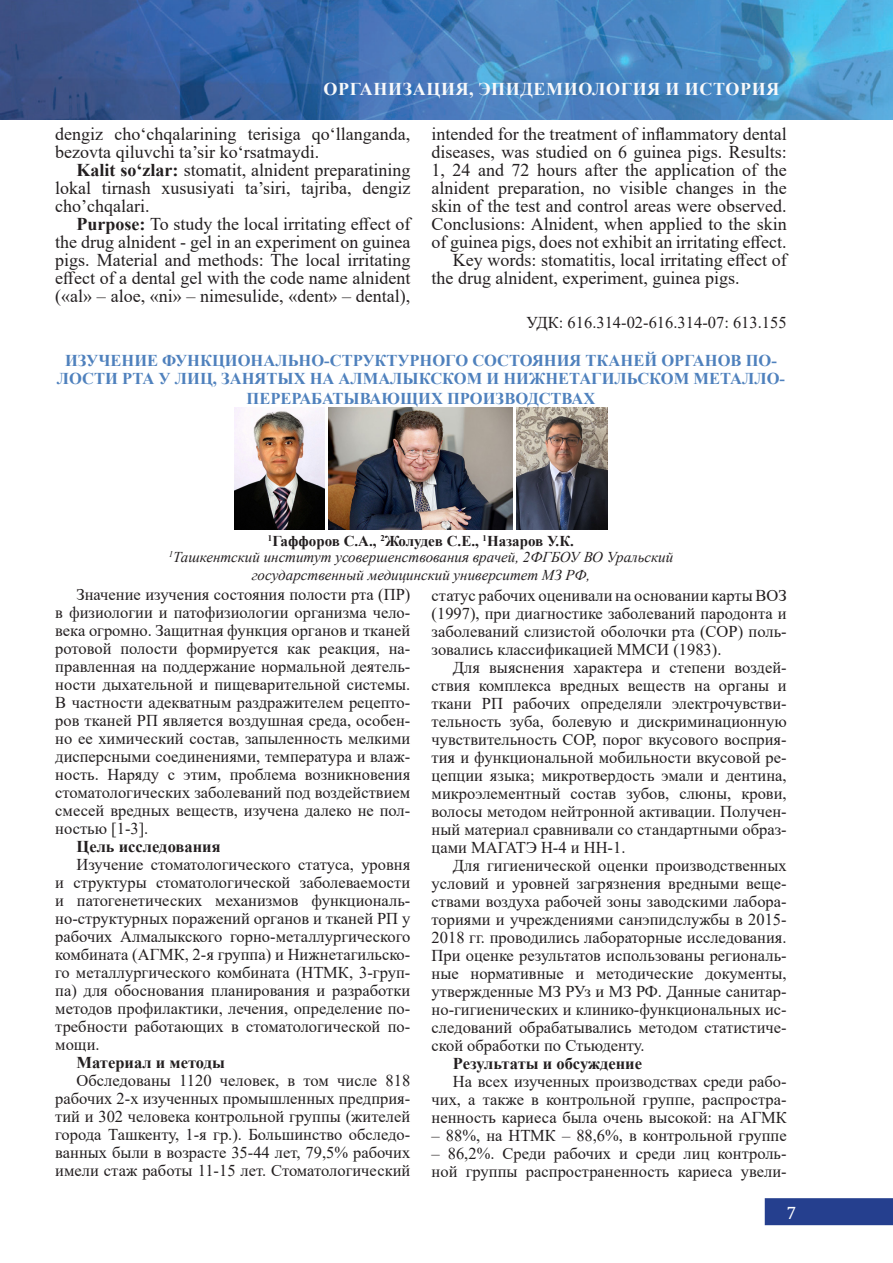
<style>
.page{position:relative;width:893px;height:1263px;background:#fff}
.page>*{position:absolute;margin:0;border:0;box-sizing:border-box;transform-origin:0 0}
.t1{font:18px/18px "Times New Roman";color:#231f20;text-align:justify}
.t2{font:700 18px "Times New Roman";letter-spacing:.035em;color:#f8f9fa}
.t3{font:18px "Cambria";color:#fff}
.t4{font:16.5px/18px "Times New Roman";color:#231f20;text-align:justify}
.t5{font:700 16.5px/18px "Times New Roman";color:#4f81bd;text-align:center}
.t6{font:700 16.5px "Times New Roman";color:#231f20}
.t7{font:italic 15px "Times New Roman";color:#231f20}
.t8{font:700 15px "Times New Roman";color:#231f20}
.s1{font-weight:700}
</style>
<div class="page">
<img style="left:0;top:0;width:893px;height:120px">
<div style="left:765px;top:1199px;width:127px;height:25px;background:#253f8e"></div>
<div style="left:765px;top:1198px;width:128px;height:27px;border:2px solid #253f8e"></div>
<img style="left:234px;top:407px;width:91px;height:122px">
<img style="left:329px;top:407px;width:183px;height:122px">
<img style="left:516px;top:407px;width:92px;height:122px">
<p class="t2" style="left:323px;top:76px;width:457px">ОРГАНИЗАЦИЯ, ЭПИДЕМИОЛОГИЯ И ИСТОРИЯ</p>
<p class="t1" style="left:55px;top:124px;width:357px">dengiz cho‘chqalarining terisiga qo‘llanganda, bezovta qiluvchi ta’sir ko‘rsatmaydi.</p>
<p class="t1" style="left:55px;top:160px;width:357px;text-indent:21px"><span class="s1">Kalit so‘zlar:</span> stomatit, alnident preparatining lokal tirnash xususiyati ta’siri, tajriba, dengiz cho’chqalari.</p>
<p class="t1" style="left:55px;top:214px;width:357px;text-indent:21px"><span class="s1">Purpose:</span> To study the local irritating effect of the drug alnident - gel in an experiment on guinea pigs. Material and methods: The local irritating effect of a dental gel with the code name alnident («al» – aloe, «ni» – nimesulide, «dent» – dental),</p>
<p class="t1" style="left:432px;top:124px;width:357px">intended for the treatment of inflammatory dental diseases, was studied on 6 guinea pigs. Results:<br>1, 24 and 72 hours after the application of the alnident preparation, no visible changes in the skin of the test and control areas were observed.<br>Conclusions: Alnident, when applied to the skin of guinea pigs, does not exhibit an irritating effect.</p>
<p class="t1" style="left:432px;top:250px;width:357px;text-indent:21px">Key words: stomatitis, local irritating effect of the drug alnident, experiment, guinea pigs.</p>
<p class="t4" style="left:527px;top:313px;width:262px">УДК: 616.314-02-616.314-07: 613.155</p>
<p class="t5" style="left:57px;top:351px;width:730px">ИЗУЧЕНИЕ ФУНКЦИОНАЛЬНО-СТРУКТУРНОГО СОСТОЯНИЯ ТКАНЕЙ ОРГАНОВ ПО-<br>ЛОСТИ РТА У ЛИЦ, ЗАНЯТЫХ НА АЛМАЛЫКСКОМ И НИЖНЕТАГИЛЬСКОМ МЕТАЛЛО-</p>
<p class="t5" style="left:246px;top:389px;width:350px">ПЕРЕРАБАТЫВАЮЩИХ ПРОИЗВОДСТВАХ</p>
<p class="t8" style="left:268px;top:530px;width:307px"><sup>1</sup>Гаффоров С.А., <sup>2</sup>Жолудев С.Е., <sup>1</sup>Назаров У.К.</p>
<p class="t7" style="left:169px;top:547px;width:506px"><sup>1</sup>Ташкентский институт усовершенствования врачей, 2ФГБОУ ВО Уральский</p>
<p class="t7" style="left:252px;top:565px;width:340px">государственный медицинский университет МЗ РФ,</p>
<p class="t4" style="left:55px;top:585px;width:357px;text-indent:21px">Значение изучения состояния полости рта (ПР) в физиологии и патофизиологии организма чело&shy;века огромно. Защитная функция органов и тканей ротовой полости формируется как реакция, на&shy;правленная на поддержание нормальной деятель&shy;ности дыхательной и пищеварительной системы.<br>В частности адекватным раздражителем рецепто&shy;ров тканей РП является воздушная среда, особен&shy;но ее химический состав, запыленность мелкими дисперсными соединениями, температура и влаж&shy;ность. Наряду с этим, проблема возникновения стоматологических заболеваний под воздействием смесей вредных веществ, изучена далеко не пол&shy;ностью [1-3].</p>
<p class="t6" style="left:77px;top:834px;width:146px">Цель исследования</p>
<p class="t4" style="left:55px;top:855px;width:357px;text-indent:21px">Изучение стоматологического статуса, уровня и структуры стоматологической заболеваемости и патогенетических механизмов функциональ&shy;но-структурных поражений органов и тканей РП у рабочих Алмалыкского горно-металлургического комбината (АГМК, 2-я группа) и Нижнетагильско&shy;го металлургического комбината (НТМК, 3-груп&shy;па) для обоснования планирования и разработки методов профилактики, лечения, определение по&shy;требности работающих в стоматологической по&shy;мощи.</p>
<p class="t6" style="left:77px;top:1050px;width:150px">Материал и методы</p>
<p class="t4" style="left:55px;top:1071px;width:357px;text-indent:21px">Обследованы 1120 человек, в том числе 818 рабочих 2-х изученных промышленных предприя&shy;тий и 302 человека контрольной группы (жителей города Ташкенту, 1-я гр.). Большинство обследо&shy;ванных были в возрасте 35-44 лет, 79,5% рабочих имели стаж работы 11-15 лет. Стоматологический</p>
<p class="t4" style="left:432px;top:586px;width:357px">статус рабочих оценивали на основании карты ВОЗ (1997), при диагностике заболеваний пародонта и заболеваний слизистой оболочки рта (СОР) поль&shy;зовались классификацией ММСИ (1983).</p>
<p class="t4" style="left:432px;top:658px;width:357px;text-indent:21px">Для выяснения характера и степени воздей&shy;ствия комплекса вредных веществ на органы и ткани РП рабочих определяли электрочувстви&shy;тельность зуба, болевую и дискриминационную чувствительность СОР, порог вкусового восприя&shy;тия и функциональной мобильности вкусовой ре&shy;цепции языка; микротвердость эмали и дентина, микроэлементный состав зубов, слюны, крови, волосы методом нейтронной активации. Получен&shy;ный материал сравнивали со стандартными образ&shy;цами МАГАТЭ Н-4 и НН-1.</p>
<p class="t4" style="left:432px;top:856px;width:357px;text-indent:21px">Для гигиенической оценки производственных условий и уровней загрязнения вредными веще&shy;ствами воздуха рабочей зоны заводскими лабора&shy;ториями и учреждениями санэпидслужбы в 2015- 2018 гг. проводились лабораторные исследования.<br>При оценке результатов использованы региональ&shy;ные нормативные и методические документы, утвержденные МЗ РУз и МЗ РФ. Данные санитар&shy;но-гигиенических и клинико-функциональных ис&shy;следований обрабатывались методом статистиче&shy;ской обработки по Стьюденту.</p>
<p class="t6" style="left:453px;top:1051px;width:191px">Результаты и обсуждение</p>
<p class="t4" style="left:432px;top:1072px;width:357px;text-indent:21px">На всех изученных производствах среди рабо&shy;чих, а также в контрольной группе, распростра&shy;ненность кариеса была очень высокой: на АГМК</p>
<p class="t4" style="left:432px;top:1126px;width:357px">– 88%, на НТМК – 88,6%, в контрольной группе</p>
<p class="t4" style="left:432px;top:1144px;width:357px">– 86,2%. Среди рабочих и среди лиц контроль&shy;ной группы распространенность кариеса увели-</p>
<p class="t3" style="left:787px;top:1202px;width:11px">7</p>
</div>
